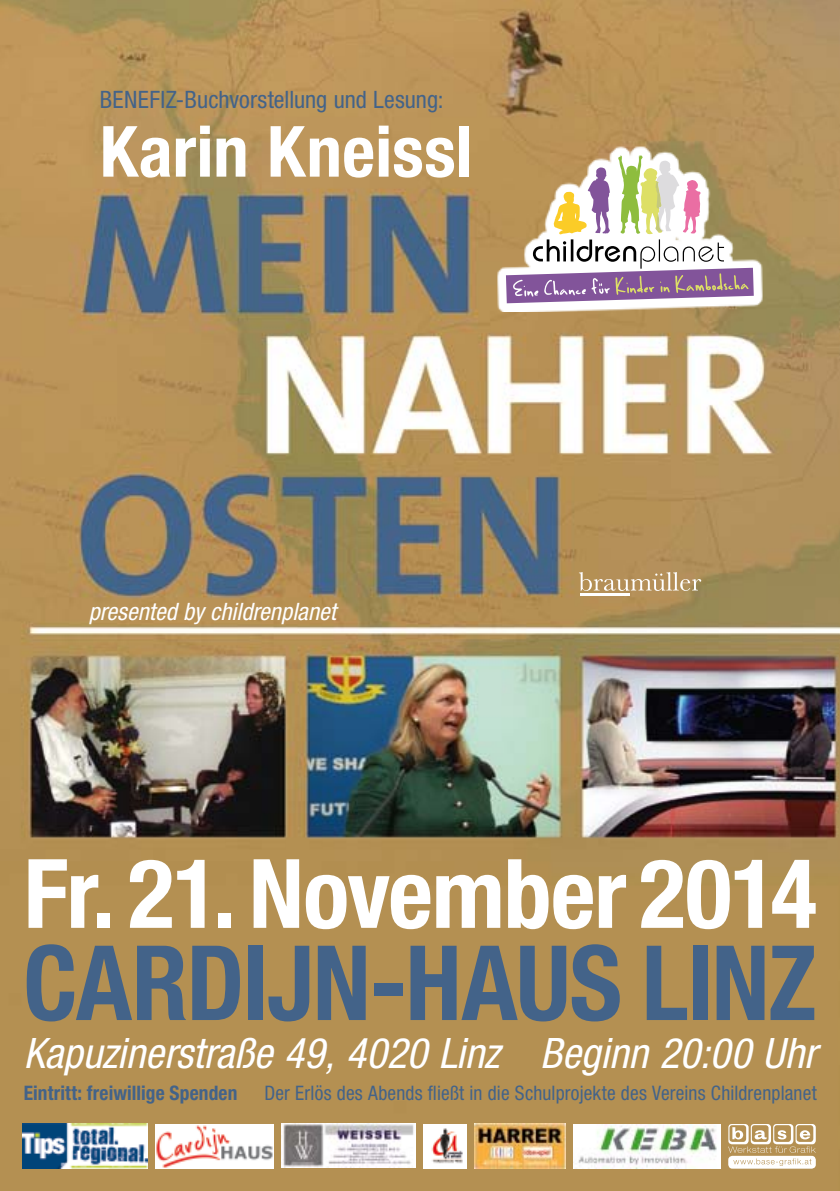
<style>
.page{position:relative;width:840px;height:1191px;background:#fff}
.page>*{position:absolute;margin:0;border:0;box-sizing:border-box;transform-origin:0 0}
.t1{font:700 condensed 104px "Helvetica Neue LT Std";letter-spacing:-.015em;color:#436389}
.t2{font:700 condensed 96px "Helvetica Neue LT Std";letter-spacing:-.01em;color:#fff}
.t3{font:700 condensed 70.6px "Helvetica Neue LT Std";letter-spacing:.01em;color:#fff}
.t4{font:italic condensed 42px "Helvetica Neue LT Std";color:#fff}
.t5{font:condensed 24px "Helvetica Neue LT Std";letter-spacing:.005em;color:#436389}
.t6{font:italic condensed 24px "Helvetica Neue LT Std";letter-spacing:.005em;color:#fff}
.t7{font:condensed 20px "Helvetica Neue LT Std";letter-spacing:.01em;color:#436389}
.t8{font:700 condensed 20px "Helvetica Neue LT Std";letter-spacing:.005em;color:#436389}
</style>
<div class="page">
<img style="left:0;top:0;width:839px;height:1191px">
<svg style="left:497px;top:146px;width:265px;height:166px"></svg>
<svg style="left:505px;top:155px;width:248px;height:148px"></svg>
<img style="left:23px;top:1124px;width:124px;height:44px">
<svg style="left:578px;top:572px;width:122px;height:19px;background:#c3a67b"></svg>
<hr style="left:580px;top:593px;width:49px;height:2px;background:#fff">
<svg style="left:727px;top:1124px;width:88px;height:44px"></svg>
<img style="left:423px;top:1124px;width:43px;height:44px">
<img style="left:572px;top:1124px;width:148px;height:44px">
<img style="left:155px;top:1124px;width:118px;height:44px">
<img style="left:474px;top:1123px;width:91px;height:45px">
<img style="left:281px;top:1123px;width:134px;height:44px">
<p class="t5" style="left:100px;top:85px;width:345px">BENEFIZ-Buchvorstellung und Lesung:</p>
<h3 class="t3" style="left:100px;top:109px;width:374px">Karin Kneissl</h3>
<p class="t6" style="left:89px;top:597px;width:249px">presented by childrenplanet</p>
<h2 class="t2" style="left:24px;top:835px;width:794px">Fr. 21. November 2014</h2>
<h1 class="t1" style="left:23px;top:920px;width:794px">Cardijn-Haus Linz</h1>
<h3 class="t4" style="left:24px;top:1028px;width:794px">Kapuzinerstraße 49, 4020 Linz Beginn 20:00 Uhr</h3>
<p class="t8" style="left:24px;top:1080px;width:215px">Eintritt: freiwillige Spenden</p>
<p class="t7" style="left:264px;top:1081px;width:553px">Der Erlös des Abends fließt in die Schulprojekte des Vereins Childrenplanet</p>
</div>
